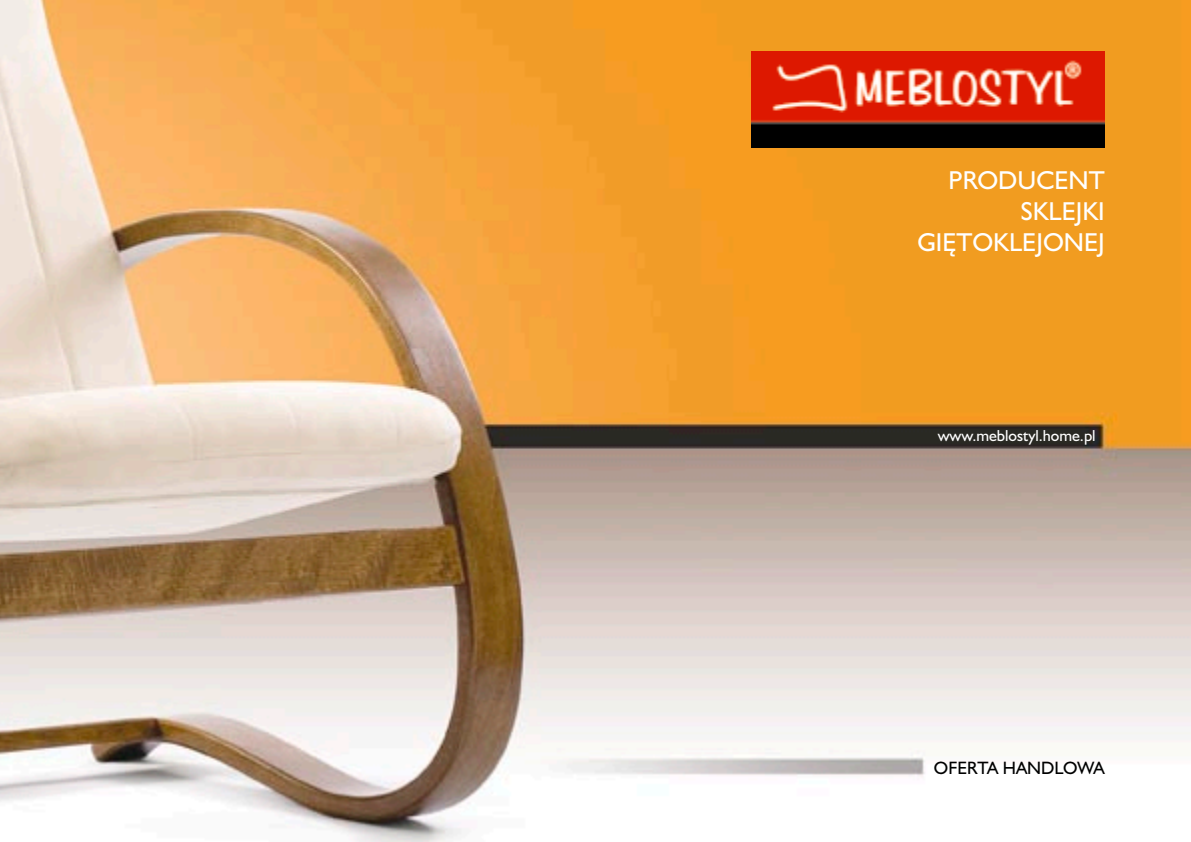
<style>
.page{position:relative;width:1191px;height:842px;background:#fff}
.page>*{position:absolute;margin:0;border:0;box-sizing:border-box;transform-origin:0 0}
.t1{font:26px "Humanist 521 PL";color:#fff}
.t2{font:18px "Humanist 521 PL";color:#000}
.t3{font:16px "Humanist 521 PL";color:#fff}
</style>
<div class="page">
<img style="left:0;top:0;width:1191px;height:842px">
<img style="left:751px;top:51px;width:353px;height:96px">
<p class="t1" style="left:948px;top:164px;width:158px">PRODUCENT</p>
<p class="t1" style="left:1020px;top:195px;width:86px">SKLEJKI</p>
<p class="t1" style="left:917px;top:226px;width:189px">GI¢TOKLEJONEJ</p>
<p class="t3" style="left:937px;top:426px;width:159px">www.meblostyl.home.pl</p>
<p class="t2" style="left:934px;top:756px;width:172px">OFERTA HANDLOWA</p>
</div>
